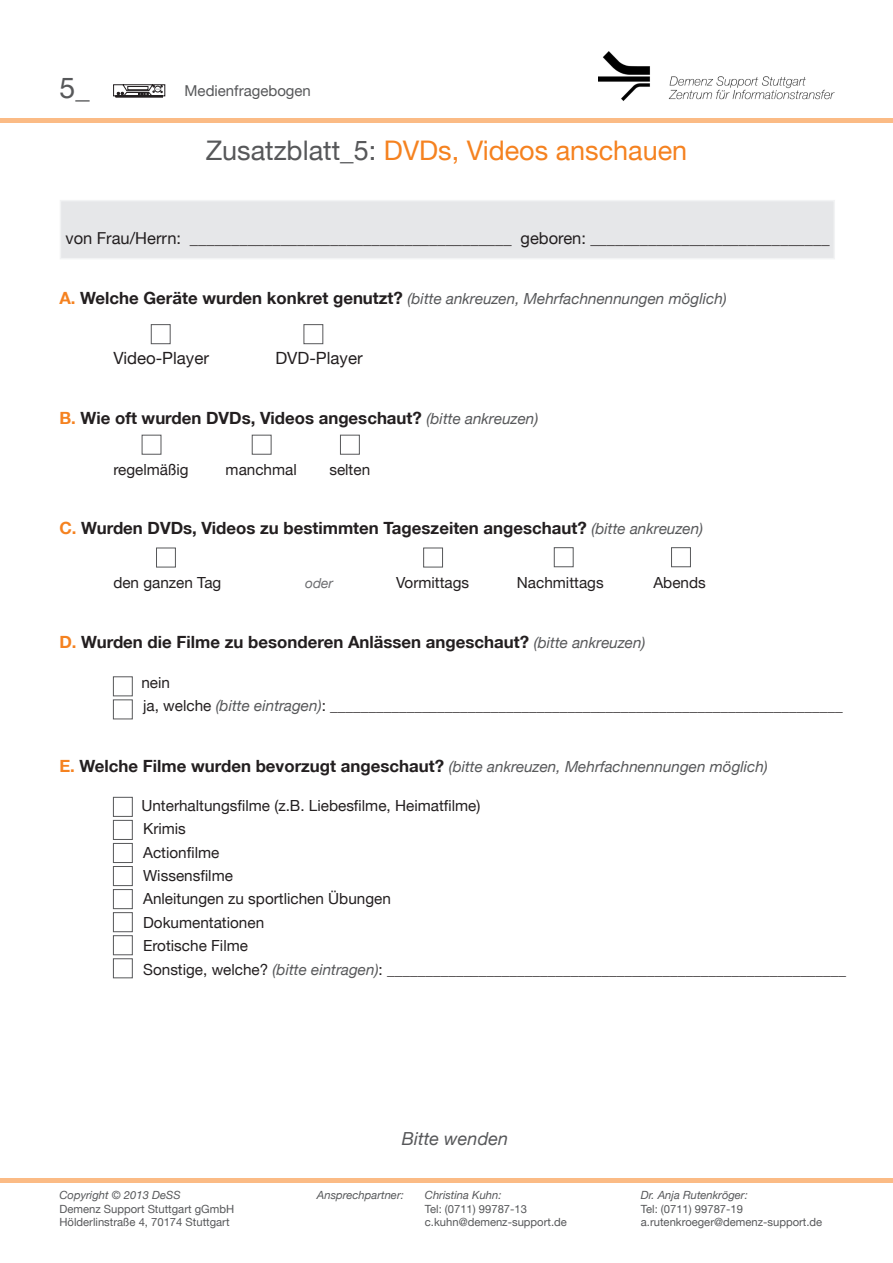
<style>
.page{position:relative;width:893px;height:1263px;background:#fff}
.page>*{position:absolute;margin:0;border:0;box-sizing:border-box;transform-origin:0 0}
.t1{font:28.5px "Helvetica Neue LT";color:#57585a}
.t2{font:27px "Helvetica Neue LT";color:#f58220}
.t3{font:italic 18px "Helvetica Neue LT";color:#57585a}
.t4{font:700 16.8px "Helvetica Neue LT";color:#231f20}
.t5{font:16.8px "Helvetica Neue LT";color:#231f20}
.t6{font:16.5px "Helvetica Neue LT";color:#231f20}
.t7{font:15.3px/23.4px "Helvetica Neue LT";color:#231f20}
.t8{font:italic 15.3px "Helvetica Neue LT";color:#57585a}
.t9{font:15px "Helvetica Neue LT";color:#57585a}
.t10{font:italic 13.8px "Helvetica Neue LT";color:#6c6d70}
.t11{font:11.25px/13.5px "Helvetica Neue LT";color:#57585a}
.t12{font:italic 11.25px "Helvetica Neue LT";color:#57585a}
.s1{color:#57585a}
.s2{font-weight:700;font-style:normal;font-size:16.8px;color:#f58220}
.s3{font-weight:700;font-style:normal;font-size:16.8px;color:#231f20}
.s4{color:#f58220}
.s5{font-weight:400;font-style:italic;font-size:15.3px;color:#57585a}
.s6{font-style:italic;color:#57585a}
</style>
<div class="page">
<img style="left:598px;top:52px;width:237px;height:49px">
<hr style="left:0;top:118px;width:893px;height:4px;background:#fbbb85">
<hr style="left:0;top:1178px;width:893px;height:4px;background:#fbbb85">
<svg style="left:113px;top:84px;width:52px;height:14px"></svg>
<div style="left:113px;top:797px;width:20px;height:20px;border:1px solid #57585a"></div>
<div style="left:113px;top:820px;width:20px;height:20px;border:1px solid #57585a"></div>
<div style="left:113px;top:843px;width:20px;height:20px;border:1px solid #57585a"></div>
<div style="left:113px;top:866px;width:20px;height:20px;border:1px solid #57585a"></div>
<div style="left:113px;top:889px;width:20px;height:20px;border:1px solid #57585a"></div>
<div style="left:340px;top:435px;width:20px;height:20px;border:1px solid #57585a"></div>
<div style="left:252px;top:435px;width:19px;height:20px;border:1px solid #57585a"></div>
<div style="left:142px;top:435px;width:19px;height:20px;border:1px solid #57585a"></div>
<div style="left:423px;top:548px;width:20px;height:19px;border:1px solid #57585a"></div>
<div style="left:156px;top:548px;width:20px;height:19px;border:1px solid #57585a"></div>
<div style="left:554px;top:547px;width:20px;height:20px;border:1px solid #57585a"></div>
<div style="left:671px;top:547px;width:20px;height:20px;border:1px solid #57585a"></div>
<div style="left:113px;top:912px;width:20px;height:20px;border:1px solid #57585a"></div>
<div style="left:113px;top:935px;width:20px;height:20px;border:1px solid #57585a"></div>
<div style="left:113px;top:958px;width:20px;height:20px;border:1px solid #57585a"></div>
<div style="left:113px;top:676px;width:20px;height:20px;border:1px solid #57585a"></div>
<div style="left:113px;top:699px;width:20px;height:20px;border:1px solid #57585a"></div>
<div style="left:60px;top:200px;width:775px;height:59px;background:#e6e7e9;border:2px solid #f2f3f4"></div>
<div style="left:304px;top:324px;width:19px;height:20px;border:1px solid #57585a"></div>
<div style="left:151px;top:324px;width:20px;height:20px;border:1px solid #57585a"></div>
<h1 class="t1" style="left:60px;top:71px;width:32px">5_</h1>
<p class="t9" style="left:185px;top:82px;width:128px">Medienfragebogen</p>
<h2 class="t2" style="left:206px;top:134px;width:483px"><span class="s1">Zusatzblatt_5:</span> DVDs, Videos anschauen</h2>
<p class="t6" style="left:65px;top:228px;width:766px">von Frau/Herrn: _______________________________________ geboren: _____________________________</p>
<p class="t8" style="left:59px;top:290px;width:669px"><span class="s2">A.</span> <span class="s3">Welche Geräte wurden konkret genutzt?</span> (bitte ankreuzen, Mehrfachnennungen möglich)</p>
<p class="t5" style="left:113px;top:348px;width:97px">Video-Player</p>
<p class="t5" style="left:275px;top:348px;width:89px">DVD-Player</p>
<p class="t4" style="left:59px;top:407px;width:480px"><span class="s4">B.</span> Wie oft wurden DVDs, Videos angeschaut? <span class="s5">(bitte ankreuzen)</span></p>
<p class="t7" style="left:113px;top:457px;width:77px">regelmäßig</p>
<p class="t7" style="left:226px;top:457px;width:73px">manchmal</p>
<p class="t7" style="left:329px;top:457px;width:42px">selten</p>
<p class="t4" style="left:59px;top:518px;width:645px"><span class="s4">C.</span> Wurden DVDs, Videos zu bestimmten Tageszeiten angeschaut? <span class="s5">(bitte ankreuzen)</span></p>
<p class="t7" style="left:113px;top:570px;width:109px">den ganzen Tag</p>
<p class="t10" style="left:305px;top:575px;width:30px">oder</p>
<p class="t7" style="left:396px;top:570px;width:75px">Vormittags</p>
<p class="t7" style="left:517px;top:570px;width:88px">Nachmittags</p>
<p class="t7" style="left:653px;top:570px;width:54px">Abends</p>
<p class="t4" style="left:59px;top:631px;width:588px"><span class="s4">D.</span> Wurden die Filme zu besonderen Anlässen angeschaut? <span class="s5">(bitte ankreuzen)</span></p>
<p class="t7" style="left:141px;top:671px;width:703px">nein<br>ja, welche <span class="s6">(bitte eintragen)</span>: ___________________________________________________________________</p>
<p class="t8" style="left:59px;top:757px;width:710px"><span class="s2">E.</span> <span class="s3">Welche Filme wurden bevorzugt angeschaut?</span> (bitte ankreuzen, Mehrfachnennungen möglich)</p>
<p class="t7" style="left:141px;top:793px;width:706px">Unterhaltungsfilme (z.B. Liebesfilme, Heimatfilme)<br>Krimis<br>Actionfilme<br>Wissensfilme<br>Anleitungen zu sportlichen Übungen<br>Dokumentationen<br>Erotische Filme<br>Sonstige, welche? <span class="s6">(bitte eintragen)</span>: ____________________________________________________________</p>
<p class="t12" style="left:60px;top:1188px;width:123px">Copyright © 2013 DeSS</p>
<p class="t11" style="left:60px;top:1202px;width:176px">Demenz Support Stuttgart gGmbH<br>Hölderlinstraße 4, 70174 Stuttgart</p>
<p class="t3" style="left:402px;top:1128px;width:108px">Bitte wenden</p>
<p class="t12" style="left:317px;top:1188px;width:88px">Ansprechpartner:</p>
<p class="t12" style="left:425px;top:1188px;width:78px">Christina Kuhn:</p>
<p class="t12" style="left:641px;top:1188px;width:108px">Dr. Anja Rutenkröger:</p>
<p class="t11" style="left:425px;top:1202px;width:104px">Tel: (0711) 99787-13</p>
<p class="t11" style="left:641px;top:1202px;width:104px">Tel: (0711) 99787-19</p>
<p class="t11" style="left:425px;top:1215px;width:143px">c.kuhn@demenz-support.de</p>
<p class="t11" style="left:641px;top:1215px;width:183px">a.rutenkroeger@demenz-support.de</p>
</div>
